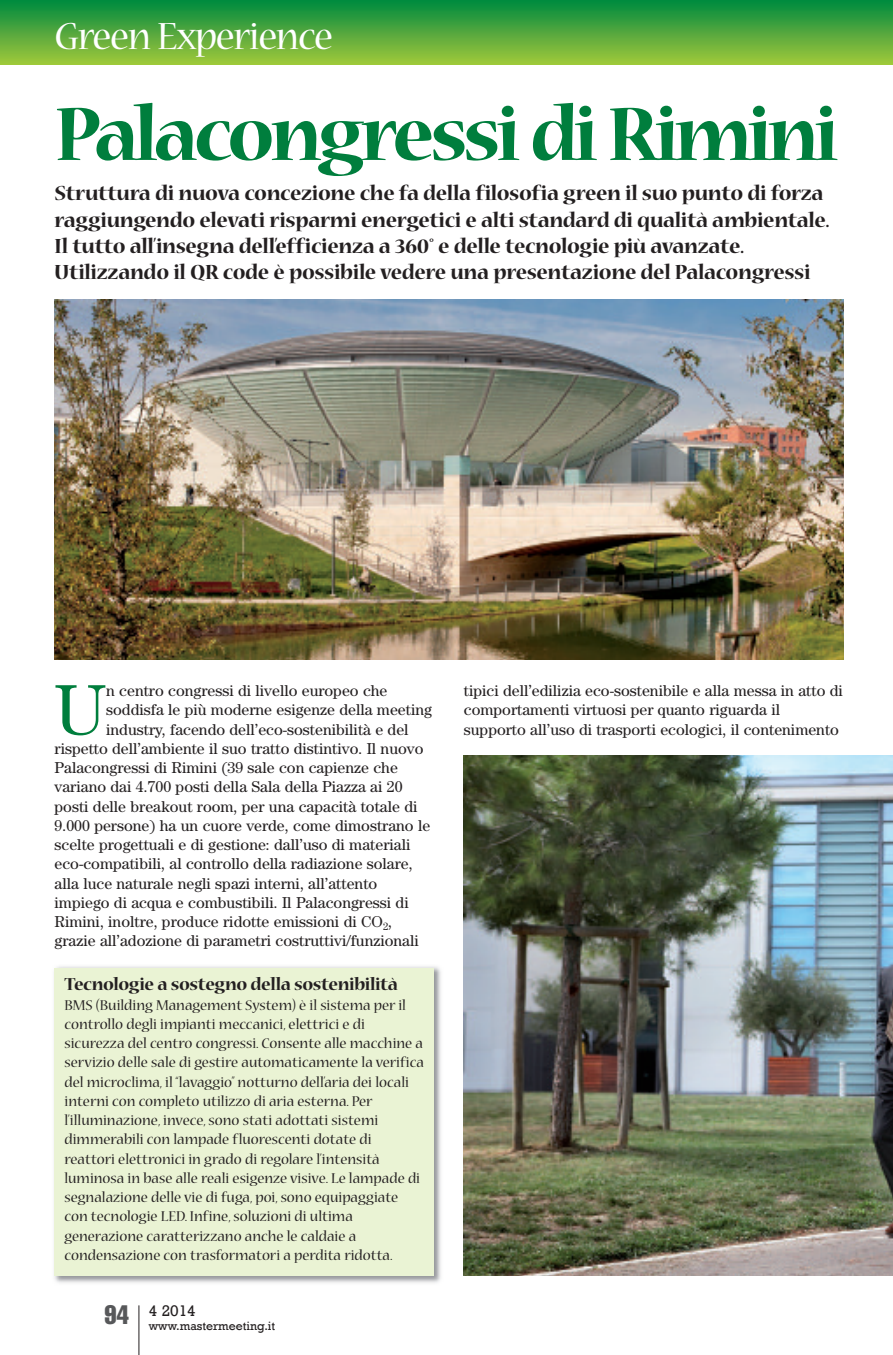
<style>
.page{position:relative;width:893px;height:1355px;background:#fff}
.page>*{position:absolute;margin:0;border:0;box-sizing:border-box;transform-origin:0 0}
.t1{font:700 84px "Nueva Std";letter-spacing:-.05em;color:#007e3d}
.t2{font:71.75px "Century";color:#007e3d}
.t3{font:42px "Nueva Std";letter-spacing:-.03em;color:#fff}
.t4{font:700 22.75px/26.2px "Nueva Std";letter-spacing:-.015em;color:#231f20}
.t5{font:700 19.25px "Nueva Std";letter-spacing:-.02em;color:#231f20}
.t6{font:15.75px/19.2px "Century";color:#231f20}
.t7{font:15.75px/19.2px "Nueva Std";color:#231f20}
.t8{font:15.75px "Rockwell";color:#231f20}
.t9{font:12.25px "Rockwell";color:#231f20}
</style>
<div class="page">
<hr style="left:138px;top:1305px;width:1px;height:49px;background:#231f20">
<div style="left:0;top:0;width:893px;height:64px;background:linear-gradient(to bottom,#00893f,#9ec63b)"></div>
<img style="left:54px;top:966px;width:387px;height:317px">
<div style="left:55px;top:967px;width:379px;height:308px;background:#eaf3d4"></div>
<img style="left:55px;top:300px;width:788px;height:359px">
<img style="left:464px;top:755px;width:429px;height:520px">
<h3 class="t3" style="left:55px;top:21px;width:280px">Green Experience</h3>
<h1 class="t1" style="left:55px;top:103px;width:785px">Palacongressi di Rimini</h1>
<p class="t4" style="left:55px;top:181px;width:777px">Struttura di nuova concezione che fa della filosofia green il suo punto di forza raggiungendo elevati risparmi energetici e alti standard di qualità ambientale.<br>Il tutto all’insegna dell’efficienza a 360° e delle tecnologie più avanzate.<br>Utilizzando il QR code è possibile vedere una presentazione del Palacongressi</p>
<p class="t6" style="left:106px;top:682px;width:283px">n centro congressi di livello europeo che</p>
<p class="t6" style="left:106px;top:701px;width:327px">soddisfa le più moderne esigenze della meeting</p>
<p class="t6" style="left:106px;top:721px;width:304px">industry, facendo dell’eco-sostenibilità e del</p>
<p class="t6" style="left:55px;top:740px;width:370px">rispetto dell’ambiente il suo tratto distintivo. Il nuovo</p>
<p class="t6" style="left:55px;top:759px;width:345px">Palacongressi di Rimini (39 sale con capienze che</p>
<p class="t6" style="left:55px;top:778px;width:350px">variano dai 4.700 posti della Sala della Piazza ai 20</p>
<p class="t6" style="left:55px;top:798px;width:364px">posti delle breakout room, per una capacità totale di</p>
<p class="t6" style="left:55px;top:817px;width:377px">9.000 persone) ha un cuore verde, come dimostrano le</p>
<p class="t6" style="left:55px;top:836px;width:357px">scelte progettuali e di gestione: dall’uso di materiali</p>
<p class="t6" style="left:55px;top:855px;width:360px">eco-compatibili, al controllo della radiazione solare,</p>
<p class="t6" style="left:55px;top:875px;width:324px">alla luce naturale negli spazi interni, all’attento</p>
<p class="t6" style="left:55px;top:894px;width:356px">impiego di acqua e combustibili. Il Palacongressi di</p>
<p class="t6" style="left:55px;top:913px;width:339px">Rimini, inoltre, produce ridotte emissioni di CO<sub>2</sub>,</p>
<p class="t6" style="left:55px;top:932px;width:366px">grazie all’adozione di parametri costruttivi/funzionali</p>
<h2 class="t2" style="left:55px;top:685px;width:53px">U</h2>
<p class="t5" style="left:64px;top:977px;width:335px">Tecnologie a sostegno della sostenibilità</p>
<p class="t7" style="left:64px;top:995px;width:361px">BMS (Building Management System) è il sistema per il controllo degli impianti meccanici, elettrici e di sicurezza del centro congressi. Consente alle macchine a servizio delle sale di gestire automaticamente la verifica del microclima, il “lavaggio” notturno dell’aria dei locali interni con completo utilizzo di aria esterna. Per l’illuminazione, invece, sono stati adottati sistemi dimmerabili con lampade fluorescenti dotate di reattori elettronici in grado di regolare l’intensità luminosa in base alle reali esigenze visive. Le lampade di segnalazione delle vie di fuga, poi, sono equipaggiate con tecnologie LED. Infine, soluzioni di ultima generazione caratterizzano anche le caldaie a condensazione con trasformatori a perdita ridotta.</p>
<p class="t9" style="left:105px;top:1318px;width:172px"><sup>94</sup> www.mastermeeting.it</p>
<p class="t8" style="left:149px;top:1300px;width:49px">4 2014</p>
<p class="t6" style="left:464px;top:682px;width:380px">tipici dell’edilizia eco-sostenibile e alla messa in atto di comportamenti virtuosi per quanto riguarda il</p>
<p class="t6" style="left:464px;top:721px;width:377px">supporto all’uso di trasporti ecologici, il contenimento</p>
</div>
